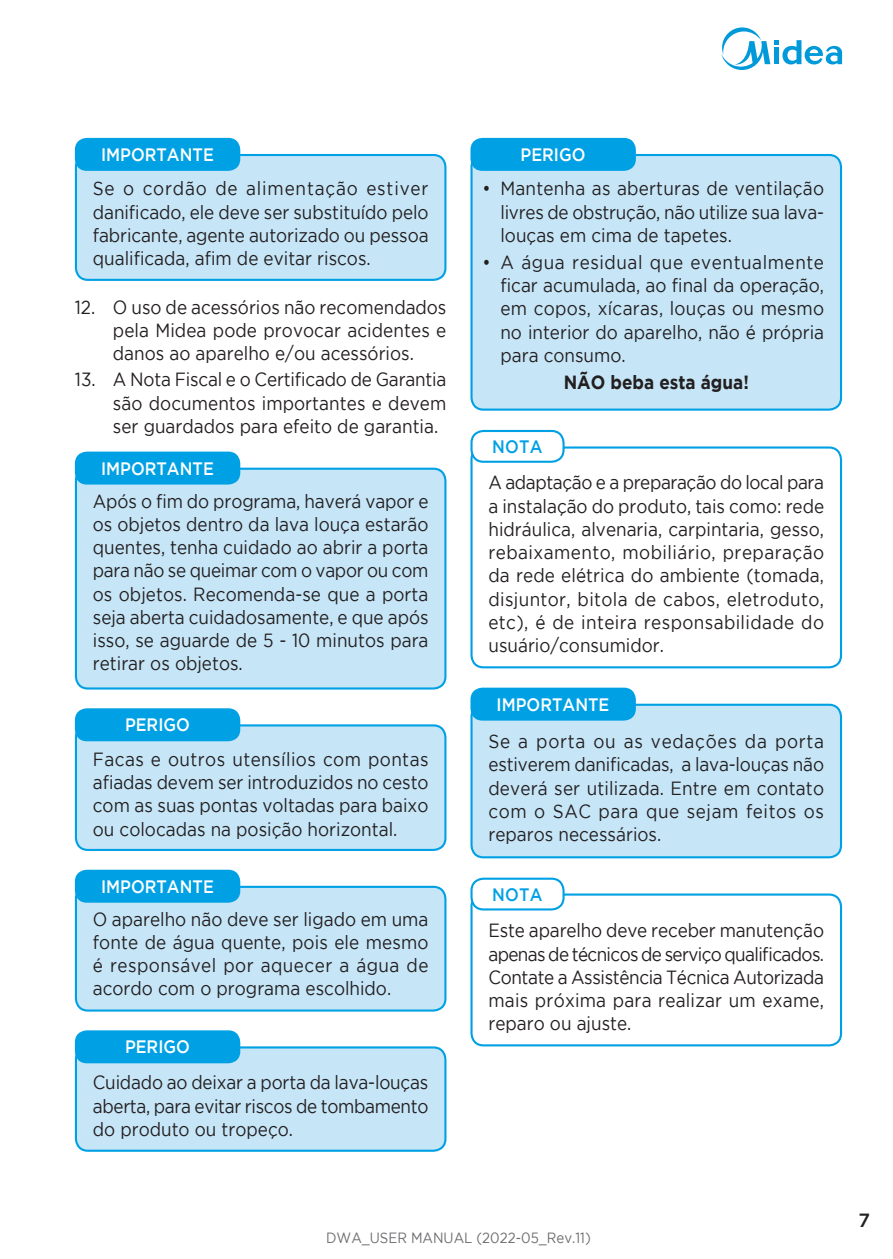
<style>
.page{position:relative;width:893px;height:1259px;background:#fff}
.page>*{position:absolute;margin:0;border:0;box-sizing:border-box;transform-origin:0 0}
.t1{font:18.9px/23.4px "Gotham";color:#231f20;text-align:justify;scale:.9 1}
.t2{font:700 18.9px "Gotham";color:#231f20;scale:.9 1}
.t3{font:500 18.9px "Gotham";color:#231f20}
.t4{font:500 18px "Gotham";color:#fff;scale:.9 1}
.t5{font:500 18px "Gotham";letter-spacing:.015em;color:#00a1e4;scale:.9 1}
.t6{font:14.7px "Gotham";color:#6c6d70;scale:.9 1}
</style>
<div class="page">
<svg style="left:721px;top:27px;width:121px;height:43px"></svg>
<div style="left:76px;top:155px;width:369px;height:125px;background:#c6e6f8;border-radius:12px"></div>
<div style="left:75px;top:154px;width:371px;height:127px;border:2px solid #00a1e4;border-radius:12px"></div>
<div style="left:75px;top:138px;width:165px;height:33px;background:#00a1e4;border-radius:12px"></div>
<div style="left:76px;top:725px;width:369px;height:125px;background:#c6e6f8;border-radius:12px"></div>
<div style="left:75px;top:724px;width:371px;height:127px;border:2px solid #00a1e4;border-radius:12px"></div>
<div style="left:75px;top:708px;width:165px;height:33px;background:#00a1e4;border-radius:12px"></div>
<div style="left:76px;top:1047px;width:369px;height:103px;background:#c6e6f8;border-radius:12px"></div>
<div style="left:75px;top:1046px;width:371px;height:105px;border:2px solid #00a1e4;border-radius:12px"></div>
<div style="left:75px;top:1030px;width:165px;height:33px;background:#00a1e4;border-radius:12px"></div>
<div style="left:471px;top:155px;width:370px;height:254px;background:#c6e6f8;border-radius:12px"></div>
<div style="left:470px;top:154px;width:372px;height:257px;border:2px solid #00a1e4;border-radius:12px"></div>
<div style="left:470px;top:138px;width:166px;height:33px;background:#00a1e4;border-radius:12px"></div>
<div style="left:471px;top:705px;width:370px;height:152px;background:#c6e6f8;border-radius:12px"></div>
<div style="left:470px;top:703px;width:372px;height:155px;border:2px solid #00a1e4;border-radius:12px"></div>
<div style="left:470px;top:687px;width:166px;height:33px;background:#00a1e4;border-radius:12px"></div>
<div style="left:76px;top:887px;width:369px;height:123px;background:#c6e6f8;border-radius:12px"></div>
<div style="left:75px;top:886px;width:371px;height:125px;border:2px solid #00a1e4;border-radius:12px"></div>
<div style="left:75px;top:869px;width:165px;height:33px;background:#00a1e4;border-radius:12px"></div>
<div style="left:76px;top:469px;width:369px;height:219px;background:#c6e6f8;border-radius:12px"></div>
<div style="left:75px;top:468px;width:371px;height:221px;border:2px solid #00a1e4;border-radius:12px"></div>
<div style="left:75px;top:451px;width:165px;height:33px;background:#00a1e4;border-radius:12px"></div>
<div style="left:470px;top:446px;width:372px;height:222px;border:2px solid #00a1e4;border-radius:12px"></div>
<div style="left:471px;top:431px;width:93px;height:31px;background:#fff;border-radius:12px"></div>
<div style="left:470px;top:430px;width:95px;height:33px;border:2px solid #00a1e4;border-radius:12px"></div>
<div style="left:470px;top:893px;width:372px;height:153px;border:2px solid #00a1e4;border-radius:12px"></div>
<div style="left:471px;top:878px;width:93px;height:31px;background:#fff;border-radius:12px"></div>
<div style="left:470px;top:877px;width:95px;height:33px;border:2px solid #00a1e4;border-radius:12px"></div>
<p class="t4" style="left:101px;top:148px;width:127px">IMPORTANTE</p>
<p class="t1" style="left:93px;top:178px;width:375px">Se o cordão de alimentação estiver danificado, ele deve ser substituído pelo fabricante, agente autorizado ou pessoa qualificada, afim de evitar riscos.</p>
<p class="t1" style="left:113px;top:296px;width:372px;text-indent:-38px">12. O uso de acessórios não recomendados pela Midea pode provocar acidentes e danos ao aparelho e/ou acessórios.</p>
<p class="t1" style="left:113px;top:369px;width:372px;text-indent:-38px">13. A Nota Fiscal e o Certificado de Garantia são documentos importantes e devem ser guardados para efeito de garantia.</p>
<p class="t4" style="left:101px;top:461px;width:127px">IMPORTANTE</p>
<p class="t1" style="left:93px;top:490px;width:374px">Após o fim do programa, haverá vapor e os objetos dentro da lava louça estarão quentes, tenha cuidado ao abrir a porta para não se queimar com o vapor ou com os objetos. Recomenda-se que a porta seja aberta cuidadosamente, e que após isso, se aguarde de 5 - 10 minutos para retirar os objetos.</p>
<p class="t4" style="left:125px;top:718px;width:74px">PERIGO</p>
<p class="t1" style="left:93px;top:748px;width:374px">Facas e outros utensílios com pontas afiadas devem ser introduzidos no cesto com as suas pontas voltadas para baixo ou colocadas na posição horizontal.</p>
<p class="t4" style="left:101px;top:879px;width:127px">IMPORTANTE</p>
<p class="t1" style="left:93px;top:908px;width:374px">O aparelho não deve ser ligado em uma fonte de água quente, pois ele mesmo é responsável por aquecer a água de acordo com o programa escolhido.</p>
<p class="t4" style="left:125px;top:1040px;width:74px">PERIGO</p>
<p class="t1" style="left:93px;top:1072px;width:374px">Cuidado ao deixar a porta da lava-louças aberta, para evitar riscos de tombamento do produto ou tropeço.</p>
<p class="t4" style="left:521px;top:148px;width:74px">PERIGO</p>
<p class="t1" style="left:500px;top:178px;width:361px;text-indent:-18px">• Mantenha as aberturas de ventilação livres de obstrução, não utilize sua lava&shy;louças em cima de tapetes.</p>
<p class="t1" style="left:500px;top:252px;width:361px;text-indent:-18px">• A água residual que eventualmente ficar acumulada, ao final da operação, em copos, xícaras, louças ou mesmo no interior do aparelho, não é própria para consumo.</p>
<p class="t2" style="left:564px;top:375px;width:207px">NÃO beba esta água!</p>
<p class="t5" style="left:492px;top:440px;width:58px">NOTA</p>
<p class="t1" style="left:488px;top:472px;width:374px">A adaptação e a preparação do local para a instalação do produto, tais como: rede hidráulica, alvenaria, carpintaria, gesso, rebaixamento, mobiliário, preparação da rede elétrica do ambiente (tomada, disjuntor, bitola de cabos, eletroduto, etc), é de inteira responsabilidade do usuário/consumidor.</p>
<p class="t4" style="left:497px;top:697px;width:127px">IMPORTANTE</p>
<p class="t1" style="left:488px;top:731px;width:374px">Se a porta ou as vedações da porta estiverem danificadas, a lava-louças não deverá ser utilizada. Entre em contato com o SAC para que sejam feitos os reparos necessários.</p>
<p class="t5" style="left:492px;top:887px;width:58px">NOTA</p>
<p class="t1" style="left:488px;top:920px;width:374px">Este aparelho deve receber manutenção apenas de técnicos de serviço qualificados.<br>Contate a Assistência Técnica Autorizada mais próxima para realizar um exame, reparo ou ajuste.</p>
<p class="t6" style="left:326px;top:1232px;width:296px">DWA_USER MANUAL (2022-05_Rev.11)</p>
<p class="t3" style="left:858px;top:1213px;width:13px">7</p>
</div>
